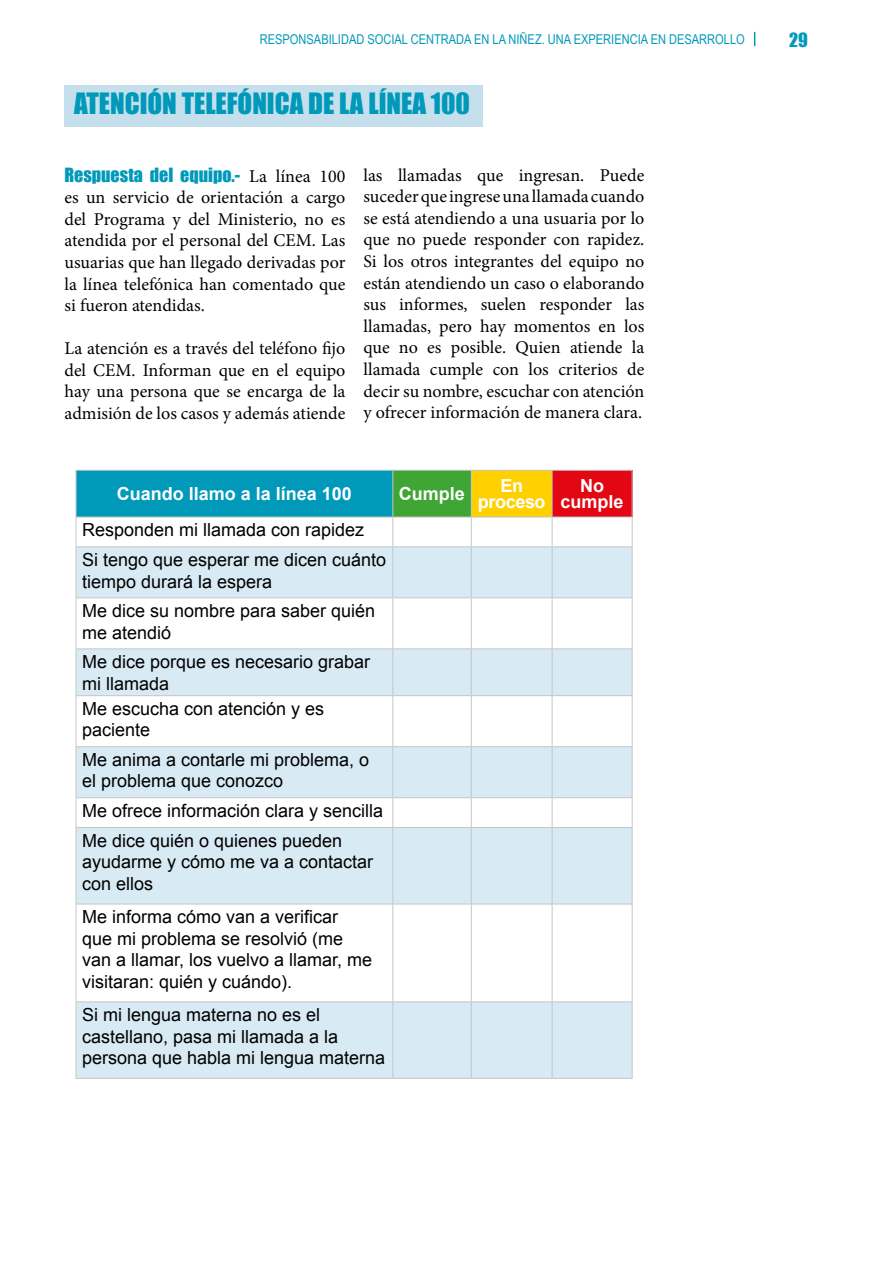
<style>
.page{position:relative;width:893px;height:1263px;background:#fff}
.page>*{position:absolute;margin:0;border:0;box-sizing:border-box;transform-origin:0 0}
.t1{font:27px "Impact";color:#0099ba}
.t2{font:18px/21.6px "Minion Pro";color:#000;text-align:justify}
.t3{font:18px/21.6px "Arial";color:#000}
.t4{font:700 18px/16.5px "Arial";color:#fff;text-align:center}
.t5{font:18px "Impact";color:#0099ba}
.t6{font:700 18px/16.5px "Arial";letter-spacing:-.02em;color:#fff;text-align:center}
.t7{font:13.5px "Arial Narrow";color:#0099ba}
.s1{font-family:"Minion Pro";color:#000}
</style>
<div class="page">
<svg style="left:754px;top:32px;width:1px;height:14px"></svg>
<div style="left:65px;top:85px;width:418px;height:41px;background:#c5e0ec"></div>
<div style="left:76px;top:470px;width:317px;height:47px;background:#0099ba"></div>
<div style="left:393px;top:470px;width:78px;height:47px;background:#3fa535"></div>
<div style="left:471px;top:470px;width:81px;height:47px;background:#ffd000"></div>
<div style="left:552px;top:470px;width:80px;height:47px;background:#e30613"></div>
<svg style="left:77px;top:547px;width:555px;height:531px;fill:#d8eaf3"></svg>
<hr style="left:76px;top:470px;width:317px;height:1px;background:#c6c6c6">
<hr style="left:76px;top:471px;width:1px;height:46px;background:#c6c6c6">
<hr style="left:393px;top:470px;width:78px;height:1px;background:#c6c6c6">
<hr style="left:392px;top:471px;width:1px;height:46px;background:#c6c6c6">
<hr style="left:471px;top:470px;width:81px;height:1px;background:#c6c6c6">
<hr style="left:471px;top:471px;width:1px;height:46px;background:#c6c6c6">
<hr style="left:552px;top:470px;width:80px;height:1px;background:#c6c6c6">
<hr style="left:552px;top:471px;width:1px;height:46px;background:#c6c6c6">
<hr style="left:632px;top:471px;width:1px;height:46px;background:#c6c6c6">
<hr style="left:76px;top:517px;width:317px;height:1px;background:#c6c6c6">
<svg style="left:76px;top:517px;width:1px;height:29px"></svg>
<hr style="left:393px;top:517px;width:78px;height:1px;background:#c6c6c6">
<svg style="left:392px;top:517px;width:1px;height:29px"></svg>
<hr style="left:471px;top:517px;width:81px;height:1px;background:#c6c6c6">
<svg style="left:471px;top:517px;width:1px;height:29px"></svg>
<hr style="left:552px;top:517px;width:80px;height:1px;background:#c6c6c6">
<svg style="left:552px;top:517px;width:1px;height:29px"></svg>
<svg style="left:632px;top:517px;width:1px;height:29px"></svg>
<hr style="left:76px;top:546px;width:317px;height:1px;background:#c6c6c6">
<hr style="left:76px;top:547px;width:1px;height:50px;background:#c6c6c6">
<hr style="left:393px;top:546px;width:78px;height:1px;background:#c6c6c6">
<hr style="left:392px;top:547px;width:1px;height:50px;background:#c6c6c6">
<hr style="left:471px;top:546px;width:81px;height:1px;background:#c6c6c6">
<hr style="left:471px;top:547px;width:1px;height:50px;background:#c6c6c6">
<hr style="left:552px;top:546px;width:80px;height:1px;background:#c6c6c6">
<hr style="left:552px;top:547px;width:1px;height:50px;background:#c6c6c6">
<hr style="left:632px;top:547px;width:1px;height:50px;background:#c6c6c6">
<hr style="left:76px;top:597px;width:317px;height:1px;background:#c6c6c6">
<hr style="left:76px;top:598px;width:1px;height:50px;background:#c6c6c6">
<hr style="left:393px;top:597px;width:78px;height:1px;background:#c6c6c6">
<hr style="left:392px;top:598px;width:1px;height:50px;background:#c6c6c6">
<hr style="left:471px;top:597px;width:81px;height:1px;background:#c6c6c6">
<hr style="left:471px;top:598px;width:1px;height:50px;background:#c6c6c6">
<hr style="left:552px;top:597px;width:80px;height:1px;background:#c6c6c6">
<hr style="left:552px;top:598px;width:1px;height:50px;background:#c6c6c6">
<hr style="left:632px;top:598px;width:1px;height:50px;background:#c6c6c6">
<hr style="left:76px;top:648px;width:317px;height:1px;background:#c6c6c6">
<hr style="left:76px;top:649px;width:1px;height:46px;background:#c6c6c6">
<hr style="left:393px;top:648px;width:78px;height:1px;background:#c6c6c6">
<hr style="left:392px;top:649px;width:1px;height:46px;background:#c6c6c6">
<hr style="left:471px;top:648px;width:81px;height:1px;background:#c6c6c6">
<hr style="left:471px;top:649px;width:1px;height:46px;background:#c6c6c6">
<hr style="left:552px;top:648px;width:80px;height:1px;background:#c6c6c6">
<hr style="left:552px;top:649px;width:1px;height:46px;background:#c6c6c6">
<hr style="left:632px;top:649px;width:1px;height:46px;background:#c6c6c6">
<hr style="left:76px;top:695px;width:317px;height:1px;background:#c6c6c6">
<hr style="left:76px;top:696px;width:1px;height:50px;background:#c6c6c6">
<hr style="left:393px;top:695px;width:78px;height:1px;background:#c6c6c6">
<hr style="left:392px;top:696px;width:1px;height:50px;background:#c6c6c6">
<hr style="left:471px;top:695px;width:81px;height:1px;background:#c6c6c6">
<hr style="left:471px;top:696px;width:1px;height:50px;background:#c6c6c6">
<hr style="left:552px;top:695px;width:80px;height:1px;background:#c6c6c6">
<hr style="left:552px;top:696px;width:1px;height:50px;background:#c6c6c6">
<hr style="left:632px;top:696px;width:1px;height:50px;background:#c6c6c6">
<hr style="left:76px;top:746px;width:317px;height:1px;background:#c6c6c6">
<hr style="left:76px;top:747px;width:1px;height:50px;background:#c6c6c6">
<hr style="left:393px;top:746px;width:78px;height:1px;background:#c6c6c6">
<hr style="left:392px;top:747px;width:1px;height:50px;background:#c6c6c6">
<hr style="left:471px;top:746px;width:81px;height:1px;background:#c6c6c6">
<hr style="left:471px;top:747px;width:1px;height:50px;background:#c6c6c6">
<hr style="left:552px;top:746px;width:80px;height:1px;background:#c6c6c6">
<hr style="left:552px;top:747px;width:1px;height:50px;background:#c6c6c6">
<hr style="left:632px;top:747px;width:1px;height:50px;background:#c6c6c6">
<hr style="left:76px;top:797px;width:317px;height:1px;background:#c6c6c6">
<svg style="left:76px;top:798px;width:1px;height:29px"></svg>
<hr style="left:393px;top:797px;width:78px;height:1px;background:#c6c6c6">
<svg style="left:392px;top:798px;width:1px;height:29px"></svg>
<hr style="left:471px;top:797px;width:81px;height:1px;background:#c6c6c6">
<svg style="left:471px;top:798px;width:1px;height:29px"></svg>
<hr style="left:552px;top:797px;width:80px;height:1px;background:#c6c6c6">
<svg style="left:552px;top:798px;width:1px;height:29px"></svg>
<svg style="left:632px;top:798px;width:1px;height:29px"></svg>
<hr style="left:76px;top:827px;width:317px;height:1px;background:#c6c6c6">
<hr style="left:76px;top:828px;width:1px;height:76px;background:#c6c6c6">
<hr style="left:393px;top:827px;width:78px;height:1px;background:#c6c6c6">
<hr style="left:392px;top:828px;width:1px;height:76px;background:#c6c6c6">
<hr style="left:471px;top:827px;width:81px;height:1px;background:#c6c6c6">
<hr style="left:471px;top:828px;width:1px;height:76px;background:#c6c6c6">
<hr style="left:552px;top:827px;width:80px;height:1px;background:#c6c6c6">
<hr style="left:552px;top:828px;width:1px;height:76px;background:#c6c6c6">
<hr style="left:632px;top:828px;width:1px;height:76px;background:#c6c6c6">
<hr style="left:76px;top:904px;width:317px;height:1px;background:#c6c6c6">
<hr style="left:76px;top:904px;width:1px;height:97px;background:#c6c6c6">
<hr style="left:393px;top:904px;width:78px;height:1px;background:#c6c6c6">
<hr style="left:392px;top:904px;width:1px;height:97px;background:#c6c6c6">
<hr style="left:471px;top:904px;width:81px;height:1px;background:#c6c6c6">
<hr style="left:471px;top:904px;width:1px;height:97px;background:#c6c6c6">
<hr style="left:552px;top:904px;width:80px;height:1px;background:#c6c6c6">
<hr style="left:552px;top:904px;width:1px;height:97px;background:#c6c6c6">
<hr style="left:632px;top:904px;width:1px;height:97px;background:#c6c6c6">
<hr style="left:76px;top:1001px;width:317px;height:1px;background:#c6c6c6">
<hr style="left:76px;top:1002px;width:1px;height:76px;background:#c6c6c6">
<hr style="left:393px;top:1001px;width:78px;height:1px;background:#c6c6c6">
<hr style="left:392px;top:1002px;width:1px;height:76px;background:#c6c6c6">
<hr style="left:471px;top:1001px;width:81px;height:1px;background:#c6c6c6">
<hr style="left:471px;top:1002px;width:1px;height:76px;background:#c6c6c6">
<hr style="left:552px;top:1001px;width:80px;height:1px;background:#c6c6c6">
<hr style="left:552px;top:1002px;width:1px;height:76px;background:#c6c6c6">
<hr style="left:632px;top:1002px;width:1px;height:76px;background:#c6c6c6">
<hr style="left:76px;top:1078px;width:317px;height:1px;background:#c6c6c6">
<hr style="left:393px;top:1078px;width:78px;height:1px;background:#c6c6c6">
<hr style="left:471px;top:1078px;width:81px;height:1px;background:#c6c6c6">
<hr style="left:552px;top:1078px;width:80px;height:1px;background:#c6c6c6">
<p class="t7" style="left:260px;top:29px;width:486px">RESPONSABILIDAD SOCIAL CENTRADA EN LA NIÑEZ. UNA EXPERIENCIA EN DESARROLLO</p>
<p class="t5" style="left:789px;top:26px;width:20px">29</p>
<h1 class="t1" style="left:74px;top:82px;width:397px">ATENCIÓN TELEFÓNICA DE LA LÍNEA 100</h1>
<p class="t5" style="left:65px;top:161px;width:282px">Respuesta del equipo.- <span class="s1">La línea 100</span></p>
<p class="t2" style="left:65px;top:187px;width:282px">es un servicio de orientación a cargo del Programa y del Ministerio, no es atendida por el personal del CEM. Las usuarias que han llegado derivadas por la línea telefónica han comentado que si fueron atendidas.</p>
<p class="t2" style="left:65px;top:338px;width:282px">La atención es a través del teléfono fijo del CEM. Informan que en el equipo hay una persona que se encarga de la admisión de los casos y además atiende</p>
<p class="t2" style="left:363px;top:164px;width:282px">las llamadas que ingresan. Puede suceder que ingrese una llamada cuando se está atendiendo a una usuaria por lo que no puede responder con rapidez.<br>Si los otros integrantes del equipo no están atendiendo un caso o elaborando sus informes, suelen responder las llamadas, pero hay momentos en los que no es posible. Quien atiende la llamada cumple con los criterios de decir su nombre, escuchar con atención y ofrecer información de manera clara.</p>
<p class="t4" style="left:117px;top:486px;width:237px">Cuando llamo a la línea 100</p>
<p class="t4" style="left:399px;top:486px;width:68px">Cumple</p>
<p class="t6" style="left:478px;top:478px;width:69px">En proceso</p>
<p class="t4" style="left:561px;top:478px;width:65px">No cumple</p>
<p class="t3" style="left:82px;top:515px;width:306px;line-height:29.7px">Responden mi llamada con rapidez<br>Si tengo que esperar me dicen cuánto</p>
<p class="t3" style="left:82px;top:567px;width:295px;line-height:29.4px">tiempo durará la espera<br>Me dice su nombre para saber quién</p>
<p class="t3" style="left:82px;top:618px;width:290px;line-height:29.4px">me atendió<br>Me dice porque es necesario grabar</p>
<p class="t3" style="left:82px;top:671px;width:244px;line-height:25.2px">mi llamada<br>Me escucha con atención y es</p>
<p class="t3" style="left:82px;top:715px;width:289px;line-height:29.4px">paciente<br>Me anima a contarle mi problema, o</p>
<p class="t3" style="left:82px;top:766px;width:303px;line-height:29.5px">el problema que conozco<br>Me ofrece información clara y sencilla<br>Me dice quién o quienes pueden</p>
<p class="t3" style="left:82px;top:851px;width:293px">ayudarme y cómo me va a contactar con ellos</p>
<p class="t3" style="left:82px;top:906px;width:292px">Me informa cómo van a verificar que mi problema se resolvió (me van a llamar, los vuelvo a llamar, me visitaran: quién y cuándo).</p>
<p class="t3" style="left:82px;top:1004px;width:305px">Si mi lengua materna no es el castellano, pasa mi llamada a la persona que habla mi lengua materna</p>
</div>
